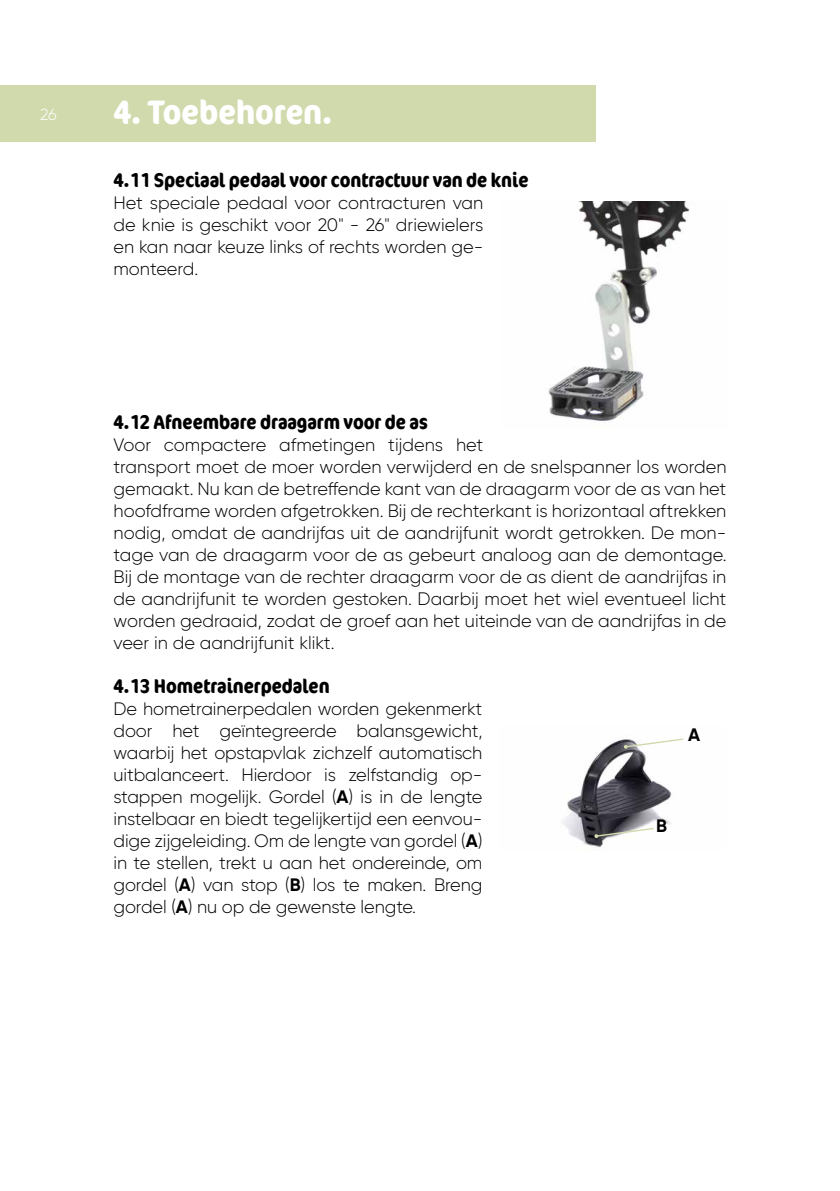
<style>
.page{position:relative;width:840px;height:1191px;background:#fff}
.page>*{position:absolute;margin:0;border:0;box-sizing:border-box;transform-origin:0 0}
.t1{font:700 condensed 34px "Cocon Offc Pro";color:#fff}
.t2{font:700 condensed 20px "Cocon Offc Pro";color:#000}
.t3{font:300 18px/22px "Gilroy";color:#000;text-align:justify}
.t4{font:700 18px "Gilroy";color:#000}
.t5{font:300 16px "Gilroy";color:#fff}
.s1{font-weight:700}
</style>
<div class="page">
<div style="left:0;top:85px;width:595px;height:57px;background:#d0daad"></div>
<img style="left:548px;top:201px;width:142px;height:220px">
<img style="left:562px;top:739px;width:110px;height:109px">
<svg style="left:623px;top:738px;width:61px;height:11px"></svg>
<svg style="left:593px;top:827px;width:62px;height:11px"></svg>
<p class="t5" style="left:40px;top:104px;width:18px">26</p>
<h1 class="t1" style="left:113px;top:88px;width:220px">4. Toebehoren.</h1>
<p class="t2" style="left:113px;top:165px;width:416px">4.11 Speciaal pedaal voor contractuur van de knie</p>
<p class="t3" style="left:113px;top:191px;width:371px">Het speciale pedaal voor contracturen van de knie is geschikt voor 20" - 26" driewielers en kan naar keuze links of rechts worden ge&shy;monteerd.</p>
<p class="t2" style="left:113px;top:407px;width:315px">4.12 Afneembare draagarm voor de as</p>
<p class="t3" style="left:113px;top:433px;width:614px;text-align:left">Voor compactere afmetingen tijdens het<br>transport moet de moer worden verwijderd en de snelspanner los worden gemaakt. Nu kan de betreffende kant van de draagarm voor de as van het hoofdframe worden afgetrokken. Bij de rechterkant is horizontaal aftrekken nodig, omdat de aandrijfas uit de aandrijfunit wordt getrokken. De mon&shy;tage van de draagarm voor de as gebeurt analoog aan de demontage.<br>Bij de montage van de rechter draagarm voor de as dient de aandrijfas in de aandrijfunit te worden gestoken. Daarbij moet het wiel eventueel licht worden gedraaid, zodat de groef aan het uiteinde van de aandrijfas in de veer in de aandrijfunit klikt.</p>
<p class="t2" style="left:113px;top:671px;width:217px">4.13 Hometrainerpedalen</p>
<p class="t3" style="left:113px;top:697px;width:370px">De hometrainerpedalen worden gekenmerkt door het geïntegreerde balansgewicht, waarbij het opstapvlak zichzelf automatisch uitbalanceert. Hierdoor is zelfstandig op&shy;stappen mogelijk. Gordel (<span class="s1">A</span>) is in de lengte instelbaar en biedt tegelijkertijd een eenvou&shy;dige zijgeleiding. Om de lengte van gordel (<span class="s1">A</span>) in te stellen, trekt u aan het ondereinde, om gordel (<span class="s1">A</span>) van stop (<span class="s1">B</span>) los te maken. Breng gordel (<span class="s1">A</span>) nu op de gewenste lengte.</p>
<p class="t4" style="left:687px;top:723px;width:14px">A</p>
<p class="t4" style="left:655px;top:814px;width:12px">B</p>
</div>
